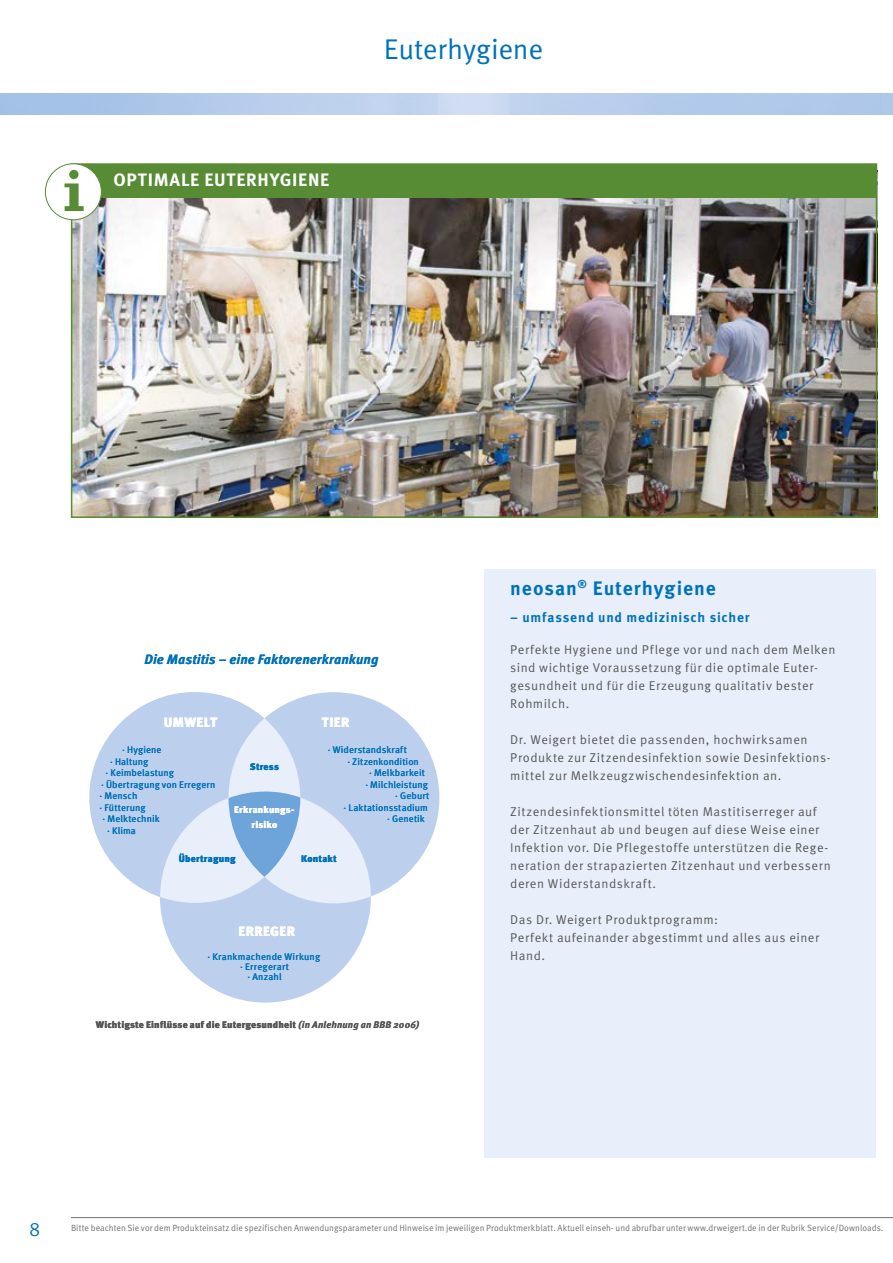
<style>
.page{position:relative;width:893px;height:1263px;background:#fff}
.page>*{position:absolute;margin:0;border:0;box-sizing:border-box;transform-origin:0 0}
.t1{font:28.5px "Meta Pro";letter-spacing:-.01em;color:#0072bb}
.t2{font:700 19.5px "Meta Pro";letter-spacing:.045em;color:#0072bb}
.t3{font:19.5px "Meta Pro";color:#0072bb}
.t4{font:700 18px "Meta Pro";letter-spacing:.035em;color:#fff}
.t5{font:italic 700 13.5px "Meta Pro";letter-spacing:.01em;color:#0072bb}
.t6{font:700 13.5px "Meta Pro";letter-spacing:.055em;color:#0072bb}
.t7{font:900 13.5px "Meta Pro";letter-spacing:.025em;color:#fff}
.t8{font:12.75px/18px "Meta Pro";letter-spacing:.04em;color:#575756}
.t9{font:9.6px/10.1px "Meta Pro";letter-spacing:.01em;color:#0072bb;text-align:center}
.t10{font:900 9.6px "Meta Pro";letter-spacing:.015em;color:#575756}
.t11{font:900 9.6px "Meta Pro";letter-spacing:.015em;color:#0072bb}
.t12{font:900 9.6px/15px "Meta Pro";letter-spacing:.015em;color:#fff;text-align:center}
.t13{font:9px "Meta Pro";letter-spacing:.005em;color:#706f6f;scale:.96 1}
.s1{font-weight:700;font-style:italic}
</style>
<div class="page">
<hr style="left:71px;top:1217px;width:822px;height:1px;background:#706f6f">
<img style="left:74px;top:198px;width:800px;height:317px">
<div style="left:485px;top:569px;width:391px;height:589px;background:#e9effa"></div>
<div style="left:72px;top:164px;width:804px;height:34px;background:#578c35"></div>
<div style="left:71px;top:163px;width:806px;height:355px;border:2px solid #578c35"></div>
<div style="left:45px;top:164px;width:56px;height:56px;background:#fff;border-radius:50%"></div>
<div style="left:45px;top:163px;width:57px;height:57px;border:1px solid #578c35;border-radius:50%"></div>
<div style="left:69px;top:170px;width:10px;height:9px;background:#578c35;border-radius:50%"></div>
<svg style="left:64px;top:183px;width:20px;height:28px"></svg>
<div style="left:89px;top:692px;width:211px;height:211px;background:#bcd0ed;border-radius:50%"></div>
<div style="left:228px;top:692px;width:211px;height:211px;background:#bcd0ed;border-radius:50%"></div>
<div style="left:160px;top:792px;width:211px;height:210px;background:#bcd0ed;border-radius:50%"></div>
<div style="left:228px;top:718px;width:72px;height:159px;background:#e9effa;border-radius:50%"></div>
<svg style="left:160px;top:791px;width:211px;height:112px"></svg>
<h3 class="t4" style="left:113px;top:166px;width:217px">OPTIMALE EUTERHYGIENE</h3>
<h1 class="t1" style="left:384px;top:27px;width:161px">Euterhygiene</h1>
<p class="t5" style="left:144px;top:649px;width:236px">Die Mastitis – eine Faktorenerkrankung</p>
<p class="t7" style="left:164px;top:711px;width:55px">UMWELT</p>
<p class="t7" style="left:322px;top:711px;width:29px">TIER</p>
<p class="t9" style="left:122px;top:744px;width:41px">· Hygiene</p>
<p class="t9" style="left:110px;top:756px;width:40px">· Haltung</p>
<p class="t9" style="left:106px;top:767px;width:70px">· Keimbelastung</p>
<p class="t9" style="left:101px;top:779px;width:116px">· Übertragung von Erregern</p>
<p class="t9" style="left:100px;top:790px;width:39px">· Mensch</p>
<p class="t9" style="left:100px;top:802px;width:47px">· Fütterung</p>
<p class="t9" style="left:103px;top:813px;width:59px">· Melktechnik</p>
<p class="t9" style="left:107px;top:825px;width:30px">· Klima</p>
<p class="t11" style="left:250px;top:759px;width:31px">Stress</p>
<p class="t12" style="left:234px;top:801px;width:62px">Erkrankungs&shy;risiko</p>
<p class="t9" style="left:328px;top:744px;width:80px">· Widerstandskraft</p>
<p class="t9" style="left:347px;top:756px;width:73px">· Zitzenkondition</p>
<p class="t9" style="left:369px;top:767px;width:57px">· Melkbarkeit</p>
<p class="t9" style="left:365px;top:779px;width:64px">· Milchleistung</p>
<p class="t9" style="left:395px;top:790px;width:36px">· Geburt</p>
<p class="t9" style="left:344px;top:802px;width:86px">· Laktationsstadium</p>
<p class="t9" style="left:387px;top:813px;width:39px">· Genetik</p>
<p class="t11" style="left:179px;top:851px;width:58px">Übertragung</p>
<p class="t11" style="left:301px;top:851px;width:37px">Kontakt</p>
<p class="t7" style="left:239px;top:920px;width:58px">ERREGER</p>
<p class="t9" style="left:208px;top:951px;width:114px">· Krankmachende Wirkung · Erregerart<br>· Anzahl</p>
<p class="t10" style="left:96px;top:1017px;width:325px">Wichtigste Einflüsse auf die Eutergesundheit <span class="s1">(in Anlehnung an BBB 2006)</span></p>
<h2 class="t2" style="left:510px;top:573px;width:207px">neosan<sup>®</sup> Euterhygiene</h2>
<p class="t6" style="left:510px;top:607px;width:241px">– umfassend und medizinisch sicher</p>
<p class="t8" style="left:510px;top:640px;width:327px">Perfekte Hygiene und Pflege vor und nach dem Melken sind wichtige Voraussetzung für die optimale Euter&shy;gesundheit und für die Erzeugung qualitativ bester Rohmilch.</p>
<p class="t8" style="left:510px;top:730px;width:322px">Dr. Weigert bietet die passenden, hochwirksamen<br>Produkte zur Zitzendesinfektion sowie Desinfektions&shy;mittel zur Melkzeugzwischendesinfektion an.</p>
<p class="t8" style="left:510px;top:802px;width:322px">Zitzendesinfektionsmittel töten Mastitiserreger auf der Zitzenhaut ab und beugen auf diese Weise einer Infektion vor. Die Pflegestoffe unterstützen die Rege&shy;neration der strapazierten Zitzenhaut und verbessern deren Widerstandskraft.</p>
<p class="t8" style="left:510px;top:910px;width:310px">Das Dr. Weigert Produktprogramm:<br>Perfekt aufeinander abgestimmt und alles aus einer<br>Hand.</p>
<h2 class="t3" style="left:29px;top:1215px;width:13px">8</h2>
<p class="t13" style="left:71px;top:1221px;width:848px">Bitte beachten Sie vor dem Produkteinsatz die spezifischen Anwendungsparameter und Hinweise im jeweiligen Produktmerkblatt. Aktuell einseh- und abrufbar unter www.drweigert.de in der Rubrik Service/Downloads.</p>
</div>
